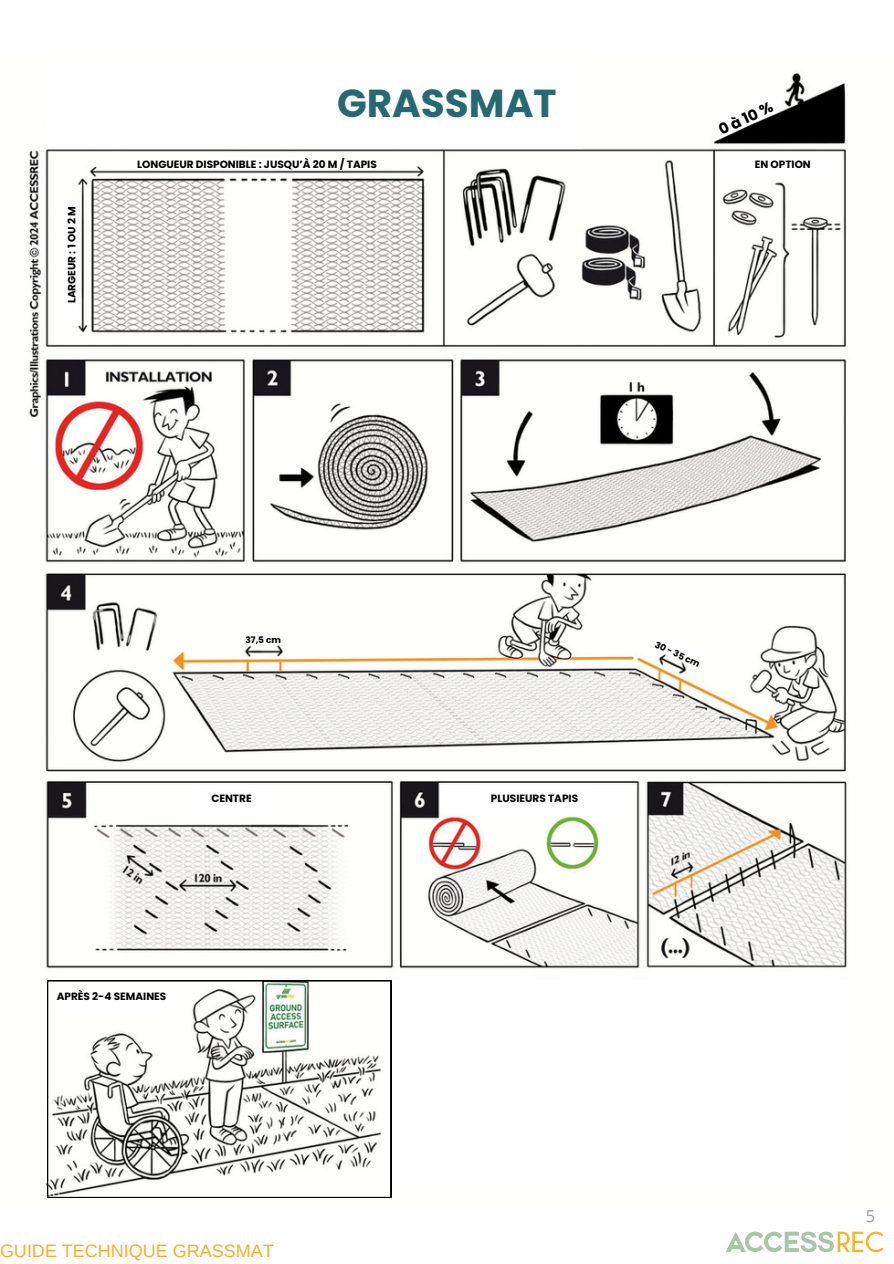
<style>
.page{position:relative;width:894px;height:1264px;background:#fff}
.page>*{position:absolute;margin:0;border:0;box-sizing:border-box;transform-origin:0 0}
.t1{font:700 39px "Poppins";color:#276973}
.t2{font:18px "Arimo";color:#fbae2a}
.t3{font:16.5px "Open Sans";color:#9c9c9b}
.t4{font:700 15px "Poppins";color:#000}
.t5{font:700 10.5px "Poppins";color:#000}
.t6{font:700 9px "Poppins";color:#000}
</style>
<div class="page">
<img style="left:29px;top:73px;width:818px;height:1122px">
<div style="left:45px;top:59px;width:536px;height:90px;background:#fff"></div>
<svg style="left:704px;top:91px;width:78px;height:50px"></svg>
<div style="left:63px;top:201px;width:16px;height:116px;background:#fff"></div>
<div style="left:183px;top:786px;width:97px;height:28px;background:#fff"></div>
<div style="left:202px;top:157px;width:116px;height:12px;background:#fff"></div>
<div style="left:450px;top:786px;width:179px;height:28px;background:#fff"></div>
<div style="left:384px;top:980px;width:473px;height:205px;background:#fff"></div>
<div style="left:46px;top:978px;width:346px;height:221px;border:3px solid #000"></div>
<div style="left:55px;top:986px;width:116px;height:30px;background:#fff"></div>
<div style="left:721px;top:155px;width:116px;height:25px;background:#fff"></div>
<svg style="left:726px;top:1231px;width:157px;height:21px"></svg>
<svg style="left:645px;top:631px;width:62px;height:37px"></svg>
<div style="left:247px;top:631px;width:33px;height:13px;background:#fff"></div>
<p class="t5" style="left:64px;top:303px;width:98px;rotate:-90deg">LARGEUR : 1 OU 2 M</p>
<h1 class="t1" style="left:337px;top:76px;width:221px">GRASSMAT</h1>
<h4 class="t5" style="left:137px;top:156px;width:241px">LONGUEUR DISPONIBLE : JUSQU’À 20 M / TAPIS</h4>
<h4 class="t4" style="left:715px;top:121px;width:59px;rotate:-25deg">0à10%</h4>
<h4 class="t5" style="left:754px;top:156px;width:58px">EN OPTION</h4>
<h4 class="t6" style="left:245px;top:633px;width:37px">37,5 cm</h4>
<h3 class="t5" style="left:211px;top:791px;width:42px">CENTRE</h3>
<h4 class="t5" style="left:57px;top:988px;width:111px">APRÈS 2-4 SEMAINES</h4>
<p class="t2" style="left:0;top:1240px;width:275px">GUIDE TECHNIQUE GRASSMAT</p>
<p class="t5" style="left:491px;top:791px;width:89px">PLUSIEURS TAPIS</p>
<p class="t6" style="left:658px;top:638px;width:50px;rotate:26deg">30-35cm</p>
<h4 class="t3" style="left:865px;top:1203px;width:11px">5</h4>
</div>
